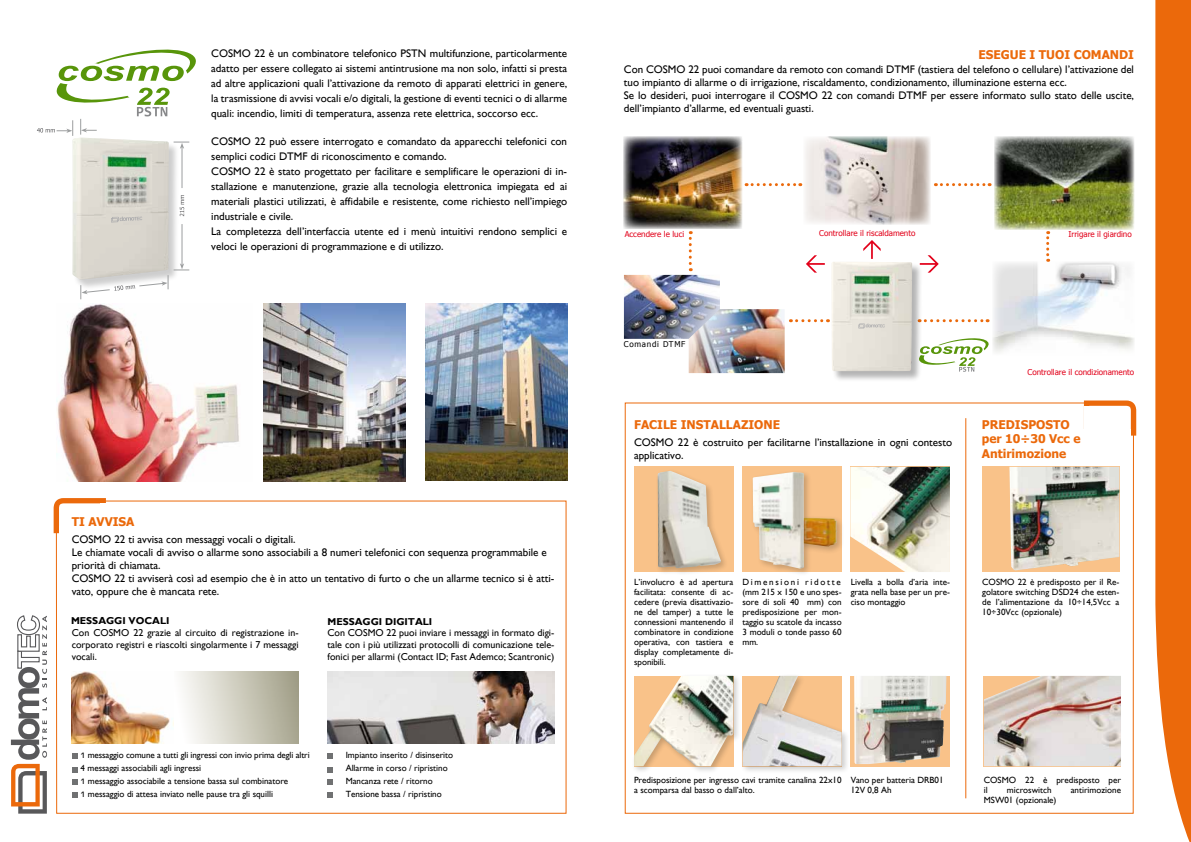
<style>
.page{position:relative;width:1191px;height:842px;background:#fff}
.page>*{position:absolute;margin:0;border:0;box-sizing:border-box;transform-origin:0 0}
.t1{font:700 12px/14.4px "Tahoma";color:#eb690b}
.t2{font:11px/15px "Gill Sans";color:#000}
.t3{font:10px/12px "Gill Sans";color:#000;text-align:justify}
.t4{font:700 10px "Gill Sans";color:#000}
.t5{font:9px/10px "Gill Sans";color:#000}
.t6{font:8px "Tahoma";color:#e2001a}
.t7{font:8px "Tahoma";letter-spacing:.09em;color:#000}
.s1{font-family:"Eurostile T";font-weight:500;font-size:8px}
</style>
<div class="page">
<svg style="left:624px;top:402px;width:510px;height:412px"></svg>
<svg style="left:1084px;top:400px;width:52px;height:36px"></svg>
<div style="left:1083px;top:429px;width:47px;height:7px;background:#fff"></div>
<div style="left:1083px;top:406px;width:6px;height:24px;background:#fff"></div>
<svg style="left:56px;top:500px;width:511px;height:314px"></svg>
<svg style="left:54px;top:498px;width:52px;height:35px"></svg>
<div style="left:59px;top:526px;width:48px;height:8px;background:#fff"></div>
<div style="left:100px;top:503px;width:6px;height:24px;background:#fff"></div>
<img style="left:57px;top:304px;width:182px;height:177px">
<div style="left:851px;top:676px;width:99px;height:90px;background:#f9c289"></div>
<div style="left:634px;top:467px;width:99px;height:105px;background:#f9c289"></div>
<div style="left:742px;top:467px;width:99px;height:105px;background:#f9c289"></div>
<svg style="left:72px;top:671px;width:226px;height:72px"></svg>
<svg style="left:923px;top:255px;width:15px;height:18px"></svg>
<svg style="left:863px;top:240px;width:17px;height:19px"></svg>
<svg style="left:806px;top:255px;width:19px;height:18px"></svg>
<img style="left:805px;top:137px;width:125px;height:87px">
<img style="left:993px;top:262px;width:141px;height:90px">
<img style="left:994px;top:137px;width:140px;height:93px">
<img style="left:624px;top:137px;width:118px;height:92px">
<svg style="left:11px;top:615px;width:36px;height:199px"></svg>
<svg style="left:72px;top:779px;width:5px;height:6px"></svg>
<svg style="left:72px;top:767px;width:5px;height:5px"></svg>
<svg style="left:72px;top:753px;width:5px;height:5px"></svg>
<svg style="left:72px;top:792px;width:5px;height:6px"></svg>
<img style="left:327px;top:671px;width:227px;height:72px">
<img style="left:72px;top:672px;width:102px;height:71px">
<svg style="left:327px;top:779px;width:6px;height:6px"></svg>
<svg style="left:327px;top:767px;width:6px;height:5px"></svg>
<svg style="left:327px;top:753px;width:6px;height:5px"></svg>
<svg style="left:327px;top:792px;width:6px;height:6px"></svg>
<img style="left:624px;top:275px;width:96px;height:64px">
<div style="left:740px;top:673px;width:110px;height:101px;background:#000;opacity:.2"></div>
<img style="left:742px;top:676px;width:99px;height:90px">
<div style="left:631px;top:673px;width:110px;height:101px;background:#000;opacity:.2"></div>
<img style="left:634px;top:676px;width:99px;height:90px">
<img style="left:850px;top:467px;width:100px;height:105px">
<div style="left:655px;top:468px;width:74px;height:107px;background:#000;opacity:.2"></div>
<img style="left:657px;top:471px;width:64px;height:97px">
<img style="left:854px;top:676px;width:92px;height:88px">
<hr style="left:965px;top:418px;width:1px;height:380px;background:#eb690b">
<img style="left:264px;top:304px;width:141px;height:177px">
<img style="left:425px;top:304px;width:142px;height:177px">
<svg style="left:923px;top:338px;width:66px;height:34px"></svg>
<img style="left:688px;top:309px;width:96px;height:64px">
<svg style="left:746px;top:183px;width:55px;height:3px"></svg>
<svg style="left:935px;top:183px;width:55px;height:3px"></svg>
<svg style="left:790px;top:319px;width:38px;height:3px"></svg>
<svg style="left:923px;top:319px;width:65px;height:3px"></svg>
<svg style="left:689px;top:231px;width:3px;height:40px"></svg>
<svg style="left:1046px;top:231px;width:3px;height:31px"></svg>
<div style="left:796px;top:515px;width:49px;height:39px;background:#000;opacity:.2"></div>
<img style="left:812px;top:518px;width:25px;height:29px">
<div style="left:750px;top:469px;width:62px;height:108px;background:#000;opacity:.2"></div>
<img style="left:752px;top:472px;width:52px;height:97px">
<div style="left:982px;top:467px;width:137px;height:105px;background:#f9c289"></div>
<img style="left:1009px;top:467px;width:110px;height:103px">
<img style="left:984px;top:676px;width:137px;height:90px">
<div style="left:831px;top:262px;width:92px;height:120px;background:#000;opacity:.3"></div>
<img style="left:831px;top:262px;width:81px;height:109px">
<svg style="left:858px;top:323px;width:27px;height:5px"></svg>
<div style="left:73px;top:138px;width:106px;height:152px;background:#000;opacity:.2"></div>
<img style="left:72px;top:138px;width:97px;height:142px">
<svg style="left:111px;top:216px;width:31px;height:7px"></svg>
<hr style="left:182px;top:224px;width:1px;height:41px;background:#9c9e9f">
<svg style="left:180px;top:195px;width:4px;height:21px"></svg>
<svg style="left:81px;top:263px;width:108px;height:36px"></svg>
<hr style="left:182px;top:147px;width:1px;height:41px;background:#9c9e9f">
<svg style="left:174px;top:142px;width:15px;height:7px"></svg>
<svg style="left:37px;top:49px;width:159px;height:87px"></svg>
<svg style="left:1155px;top:0;width:36px;height:842px;background:#ec7621"></svg>
<p class="t2" style="left:211px;top:46px;width:357px;text-align:justify">COSMO 22 è un combinatore telefonico PSTN multifunzione, particolarmente adatto per essere collegato ai sistemi antintrusione ma non solo, infatti si presta ad altre applicazioni quali l’attivazione da remoto di apparati elettrici in genere, la trasmissione di avvisi vocali e/o digitali, la gestione di eventi tecnici o di allarme quali: incendio, limiti di temperatura, assenza rete elettrica, soccorso ecc.</p>
<p class="t2" style="left:211px;top:134px;width:357px">COSMO 22 può essere interrogato e comandato da apparecchi telefonici con semplici codici DTMF di riconoscimento e comando.<br>COSMO 22 è stato progettato per facilitare e semplificare le operazioni di in&shy;stallazione e manutenzione, grazie alla tecnologia elettronica impiegata ed ai materiali plastici utilizzati, è affidabile e resistente, come richiesto nell’impiego industriale e civile.<br>La completezza dell’interfaccia utente ed i menù intuitivi rendono semplici e veloci le operazioni di programmazione e di utilizzo.</p>
<p class="t1" style="left:72px;top:513px;width:64px">TI AVVISA</p>
<p class="t2" style="left:72px;top:532px;width:484px;line-height:13px">COSMO 22 ti avvisa con messaggi vocali o digitali.<br>Le chiamate vocali di avviso o allarme sono associabili a 8 numeri telefonici con sequenza programmabile e priorità di chiamata.<br>COSMO 22 ti avviserà così ad esempio che è in atto un tentativo di furto o che un allarme tecnico si è atti&shy;vato, oppure che è mancata rete.</p>
<p class="t3" style="left:72px;top:627px;width:228px">Con COSMO 22 grazie al circuito di registrazione in&shy;corporato registri e riascolti singolarmente i 7 messaggi vocali.</p>
<p class="t4" style="left:71px;top:615px;width:100px">MESSAGGI VOCALI</p>
<p class="t4" style="left:327px;top:616px;width:106px">MESSAGGI DIGITALI</p>
<p class="t3" style="left:327px;top:627px;width:228px">Con COSMO 22 puoi inviare i messaggi in formato digi&shy;tale con i più utilizzati protocolli di comunicazione tele&shy;fonici per allarmi (Contact ID; Fast Ademco; Scantronic)</p>
<p class="t5" style="left:80px;top:749px;width:231px;line-height:13px"><span class="s1">1</span> messaggio comune a tutti gli ingressi con invio prima degli altri 4 messaggi associabili agli ingressi<br><span class="s1">1</span> messaggio associabile a tensione bassa sul combinatore<br><span class="s1">1</span> messaggio di attesa inviato nelle pause tra gli squilli</p>
<p class="t5" style="left:346px;top:749px;width:109px;line-height:13px">Impianto inserito / disinserito<br>Allarme in corso / ripristino<br>Mancanza rete / ritorno<br>Tensione bassa / ripristino</p>
<p class="t1" style="left:978px;top:47px;width:157px">ESEGUE I TUOI COMANDI</p>
<p class="t2" style="left:624px;top:63px;width:512px;line-height:13px">Con COSMO 22 puoi comandare da remoto con comandi DTMF (tastiera del telefono o cellulare) l’attivazione del tuo impianto di allarme o di irrigazione, riscaldamento, condizionamento, illuminazione esterna ecc.<br>Se lo desideri, puoi interrogare il COSMO 22 con comandi DTMF per essere informato sullo stato delle uscite, dell’impianto d’allarme, ed eventuali guasti.</p>
<p class="t6" style="left:625px;top:228px;width:61px">Accendere le luci</p>
<p class="t6" style="left:819px;top:228px;width:98px">Controllare il riscaldamento</p>
<p class="t6" style="left:1068px;top:228px;width:65px">Irrigare il giardino</p>
<p class="t7" style="left:624px;top:339px;width:63px">Comandi DTMF</p>
<p class="t1" style="left:634px;top:416px;width:148px">FACILE INSTALLAZIONE</p>
<p class="t2" style="left:634px;top:436px;width:320px;line-height:13px">COSMO 22 è costruito per facilitarne l’installazione in ogni contesto applicativo.</p>
<p class="t6" style="left:1027px;top:367px;width:108px">Controllare il condizionamento</p>
<p class="t1" style="left:982px;top:417px;width:100px">PREDISPOSTO per 10÷30 Vcc e<br>Antirimozione</p>
<p class="t5" style="left:634px;top:577px;width:101px;text-align:justify">L’involucro è ad apertura facilitata: consente di ac&shy;cedere (previa disattivazio&shy;ne del tamper) a tutte le connessioni mantenendo il combinatore in condizione operativa, con tastiera e display completamente di&shy;sponibili.</p>
<p class="t5" style="left:742px;top:577px;width:101px;text-align:justify">Dimensioni ridotte (mm 215 x 150 e uno spes&shy;sore di soli 40 mm) con predisposizione per mon&shy;taggio su scatole da incasso 3 moduli o tonde passo 60 mm.</p>
<p class="t5" style="left:982px;top:577px;width:139px;text-align:justify">COSMO 22 è predisposto per il Re&shy;golatore switching DSD24 che esten&shy;de l’alimentazione da 10÷14,5Vcc a 10÷30Vcc (opzionale)</p>
<p class="t5" style="left:850px;top:577px;width:101px;text-align:justify">Livella a bolla d’aria inte&shy;grata nella base per un pre&shy;ciso montaggio</p>
<p class="t5" style="left:634px;top:775px;width:209px">Predisposizione per ingresso cavi tramite canalina 22x10 a scomparsa dal basso o dall’alto.</p>
<p class="t5" style="left:850px;top:775px;width:94px">Vano per batteria DRB01<br>12V 0,8 Ah</p>
<p class="t5" style="left:984px;top:775px;width:139px">COSMO 22 è predisposto per il</p>
<p class="t5" style="left:1007px;top:785px;width:46px">microswitch</p>
<p class="t5" style="left:1070px;top:785px;width:52px">antirimozione</p>
<p class="t5" style="left:984px;top:795px;width:74px">MSW01 (opzionale)</p>
</div>
